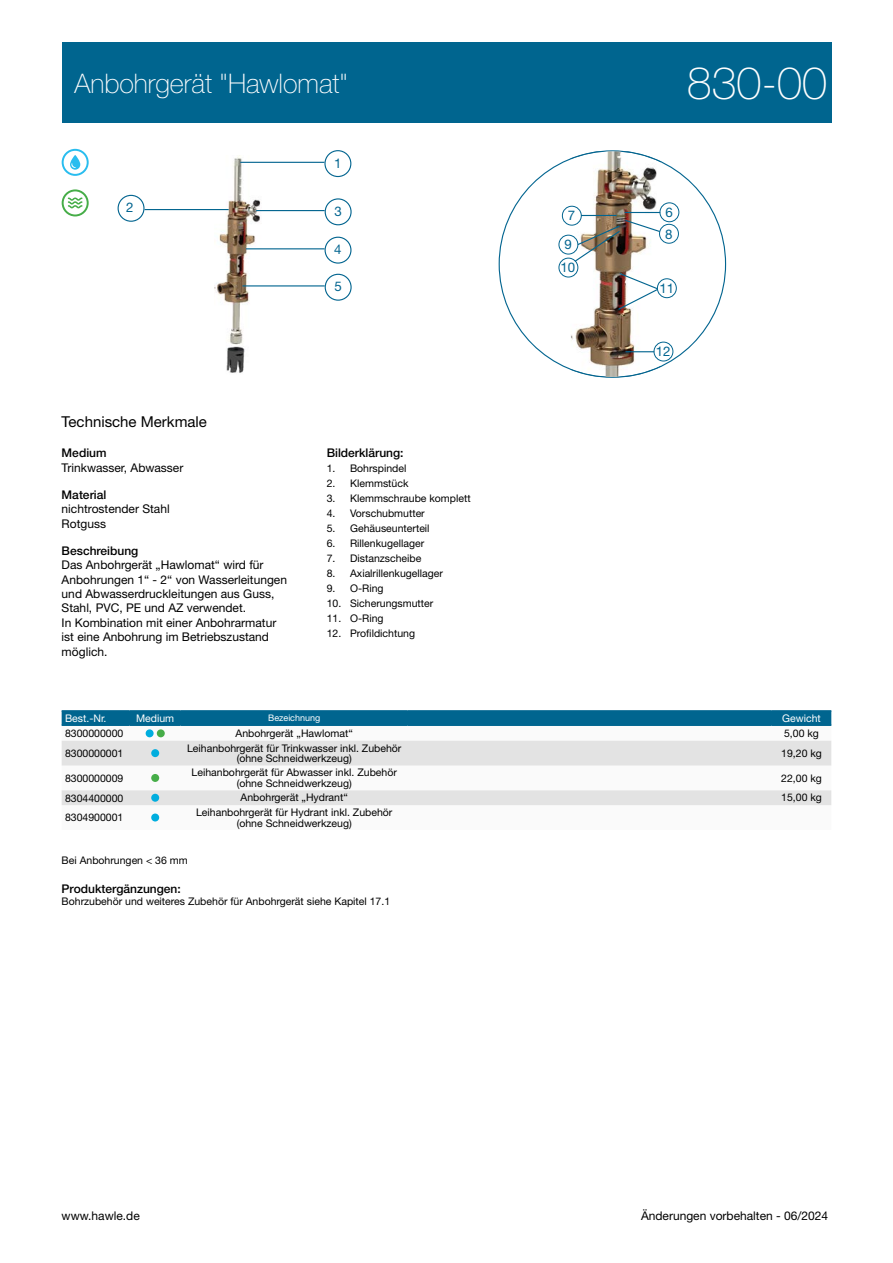
<style>
.page{position:relative;width:893px;height:1263px;background:#fff}
.page>*{position:absolute;margin:0;border:0;box-sizing:border-box;transform-origin:0 0}
.t1{font:100 45px "Helvetica Neue LT Pro";color:#fff}
.t2{font:100 27px "Helvetica Neue LT Pro";color:#fff}
.t3{font:15px "Helvetica Neue LT Pro";color:#000}
.t4{font:13.35px/21.5px "Helvetica Neue LT Pro";color:#036590}
.t5{font:12px/14.4px "Helvetica Neue LT Pro";color:#000}
.t6{font:500 12px "Helvetica Neue LT Pro";color:#000}
.t7{font:10.5px/10.5px "Helvetica Neue LT Pro";color:#000;text-align:center}
.t8{font:10.5px "Helvetica Neue LT Pro";color:#fff}
.t9{font:9px "Helvetica Neue LT Pro";color:#fff}
</style>
<div class="page">
<div style="left:62px;top:43px;width:769px;height:80px;background:#00658f"></div>
<div style="left:62px;top:712px;width:769px;height:12px;background:#00658f"></div>
<svg style="left:62px;top:729px;width:769px;height:93px"></svg>
<svg style="left:62px;top:741px;width:769px;height:64px;fill:#e3e3e3"></svg>
<hr style="left:62px;top:710px;width:68px;height:2px;background:#00658f">
<hr style="left:62px;top:724px;width:68px;height:2px;background:#00658f">
<hr style="left:408px;top:710px;width:364px;height:2px;background:#00658f">
<hr style="left:408px;top:724px;width:364px;height:2px;background:#00658f">
<hr style="left:130px;top:710px;width:51px;height:2px;background:#00658f">
<hr style="left:181px;top:710px;width:227px;height:2px;background:#00658f">
<hr style="left:130px;top:724px;width:51px;height:2px;background:#00658f">
<hr style="left:181px;top:724px;width:227px;height:2px;background:#00658f">
<hr style="left:772px;top:710px;width:59px;height:2px;background:#00658f">
<hr style="left:772px;top:724px;width:59px;height:2px;background:#00658f">
<div style="left:157px;top:729px;width:8px;height:8px;background:#46ad48;border-radius:50%"></div>
<div style="left:146px;top:729px;width:8px;height:8px;background:#00adde;border-radius:50%"></div>
<div style="left:151px;top:749px;width:8px;height:8px;background:#00adde;border-radius:50%"></div>
<div style="left:151px;top:774px;width:8px;height:8px;background:#46ad48;border-radius:50%"></div>
<div style="left:151px;top:794px;width:8px;height:8px;background:#00adde;border-radius:50%"></div>
<div style="left:151px;top:813px;width:8px;height:8px;background:#00adde;border-radius:50%"></div>
<div style="left:62px;top:149px;width:27px;height:27px;border:2px solid #29bdef;border-radius:50%"></div>
<svg style="left:70px;top:155px;width:10px;height:15px"></svg>
<div style="left:62px;top:189px;width:27px;height:27px;border:2px solid #46ad48;border-radius:50%"></div>
<svg style="left:68px;top:197px;width:14px;height:11px"></svg>
<svg style="left:499px;top:150px;width:227px;height:228px"></svg>
<img style="left:215px;top:155px;width:47px;height:218px">
<img style="left:570px;top:151px;width:91px;height:226px">
<div style="left:324px;top:150px;width:27px;height:27px;border:1px solid #036590;border-radius:50%"></div>
<hr style="left:240px;top:162px;width:84px;height:1px;background:#036590">
<div style="left:118px;top:195px;width:27px;height:27px;border:1px solid #036590;border-radius:50%"></div>
<hr style="left:145px;top:209px;width:84px;height:1px;background:#036590">
<div style="left:325px;top:198px;width:27px;height:27px;border:1px solid #036590;border-radius:50%"></div>
<hr style="left:256px;top:210px;width:69px;height:1px;background:#036590">
<div style="left:325px;top:237px;width:26px;height:27px;border:1px solid #036590;border-radius:50%"></div>
<hr style="left:246px;top:248px;width:79px;height:1px;background:#036590">
<div style="left:325px;top:274px;width:27px;height:27px;border:1px solid #036590;border-radius:50%"></div>
<hr style="left:242px;top:285px;width:83px;height:1px;background:#036590">
<div style="left:659px;top:202px;width:20px;height:20px;border:1px solid #036590;border-radius:50%"></div>
<hr style="left:625px;top:212px;width:35px;height:1px;background:#036590">
<div style="left:659px;top:224px;width:20px;height:20px;border:1px solid #036590;border-radius:50%"></div>
<div style="left:562px;top:206px;width:20px;height:20px;border:1px solid #036590;border-radius:50%"></div>
<hr style="left:581px;top:215px;width:36px;height:1px;background:#036590">
<div style="left:558px;top:235px;width:20px;height:19px;border:1px solid #036590;border-radius:50%"></div>
<div style="left:558px;top:258px;width:20px;height:19px;border:1px solid #036590;border-radius:50%"></div>
<img style="left:573px;top:219px;width:88px;height:44px">
<div style="left:657px;top:278px;width:20px;height:20px;border:1px solid #036590;border-radius:50%"></div>
<svg style="left:617px;top:272px;width:42px;height:39px"></svg>
<div style="left:654px;top:342px;width:19px;height:19px;border:1px solid #036590;border-radius:50%"></div>
<svg style="left:625px;top:351px;width:29px;height:1px"></svg>
<h2 class="t2" style="left:74px;top:67px;width:275px">Anbohrgerät "Hawlomat"</h2>
<h1 class="t1" style="left:687px;top:56px;width:142px">830-00</h1>
<p class="t4" style="left:334px;top:152px;width:9px">1</p>
<p class="t4" style="left:126px;top:197px;width:9px">2</p>
<p class="t4" style="left:334px;top:200px;width:9px">3</p>
<p class="t4" style="left:334px;top:238px;width:9px">4</p>
<p class="t4" style="left:334px;top:276px;width:9px">5</p>
<h3 class="t3" style="left:62px;top:413px;width:147px">Technische Merkmale</h3>
<p class="t6" style="left:62px;top:446px;width:46px">Medium</p>
<p class="t5" style="left:62px;top:460px;width:123px">Trinkwasser, Abwasser</p>
<p class="t6" style="left:62px;top:487px;width:46px">Material</p>
<p class="t5" style="left:62px;top:501px;width:110px">nichtrostender Stahl<br>Rotguss</p>
<p class="t6" style="left:62px;top:543px;width:78px">Beschreibung</p>
<p class="t5" style="left:62px;top:557px;width:227px">Das Anbohrgerät „Hawlomat“ wird für Anbohrungen 1“ - 2“ von Wasserleitungen und Abwasserdruckleitungen aus Guss, Stahl, PVC, PE und AZ verwendet.<br>In Kombination mit einer Anbohrarmatur ist eine Anbohrung im Betriebszustand möglich.</p>
<p class="t6" style="left:327px;top:446px;width:78px">Bilderklärung:</p>
<p class="t7" style="left:327px;top:463px;width:81px">1. Bohrspindel</p>
<p class="t7" style="left:327px;top:478px;width:83px">2. Klemmstück</p>
<p class="t7" style="left:327px;top:493px;width:145px">3. Klemmschraube komplett</p>
<p class="t7" style="left:327px;top:508px;width:100px">4. Vorschubmutter</p>
<p class="t7" style="left:327px;top:523px;width:104px">5. Gehäuseunterteil</p>
<p class="t7" style="left:327px;top:538px;width:99px">6. Rillenkugellager</p>
<p class="t7" style="left:327px;top:553px;width:96px">7. Distanzscheibe</p>
<p class="t7" style="left:327px;top:568px;width:118px">8. Axialrillenkugellager</p>
<p class="t7" style="left:327px;top:583px;width:58px">9. O-Ring</p>
<p class="t7" style="left:327px;top:598px;width:108px">10. Sicherungsmutter</p>
<p class="t7" style="left:327px;top:613px;width:58px">11. O-Ring</p>
<p class="t7" style="left:327px;top:628px;width:90px">12. Profildichtung</p>
<p class="t4" style="left:564px;top:201px;width:12px;line-height:29px">7<br>9</p>
<p class="t4" style="left:560px;top:256px;width:16px">10</p>
<p class="t4" style="left:665px;top:201px;width:9px">6<br>8</p>
<p class="t4" style="left:659px;top:277px;width:16px">11</p>
<p class="t4" style="left:656px;top:340px;width:16px">12</p>
<p class="t8" style="left:65px;top:712px;width:43px">Best.-Nr.</p>
<p class="t8" style="left:136px;top:712px;width:40px">Medium</p>
<p class="t9" style="left:268px;top:712px;width:54px">Bezeichnung</p>
<p class="t8" style="left:782px;top:712px;width:40px">Gewicht</p>
<p class="t7" style="left:65px;top:728px;width:60px">8300000000</p>
<p class="t7" style="left:236px;top:728px;width:119px">Anbohrgerät „Hawlomat“</p>
<p class="t7" style="left:784px;top:728px;width:36px">5,00 kg</p>
<p class="t7" style="left:65px;top:748px;width:60px">8300000001</p>
<p class="t7" style="left:187px;top:742px;width:216px">Leihanbohrgerät für Trinkwasser inkl. Zubehör (ohne Schneidwerkzeug)</p>
<p class="t7" style="left:781px;top:748px;width:42px">19,20 kg</p>
<p class="t7" style="left:65px;top:772px;width:60px">8300000009</p>
<p class="t7" style="left:192px;top:767px;width:207px">Leihanbohrgerät für Abwasser inkl. Zubehör (ohne Schneidwerkzeug)</p>
<p class="t7" style="left:781px;top:772px;width:42px">22,00 kg</p>
<p class="t7" style="left:65px;top:792px;width:60px">8304400000</p>
<p class="t7" style="left:241px;top:792px;width:109px">Anbohrgerät „Hydrant“</p>
<p class="t7" style="left:781px;top:792px;width:42px">15,00 kg</p>
<p class="t7" style="left:65px;top:812px;width:60px">8304900001</p>
<p class="t7" style="left:196px;top:807px;width:198px">Leihanbohrgerät für Hydrant inkl. Zubehör (ohne Schneidwerkzeug)</p>
<p class="t7" style="left:62px;top:854px;width:128px">Bei Anbohrungen &lt; 36 mm</p>
<p class="t6" style="left:62px;top:881px;width:121px">Produktergänzungen:</p>
<p class="t7" style="left:62px;top:896px;width:330px">Bohrzubehör und weiteres Zubehör für Anbohrgerät siehe Kapitel 17.1</p>
<p class="t5" style="left:62px;top:1209px;width:80px">www.hawle.de</p>
<p class="t5" style="left:641px;top:1209px;width:189px">Änderungen vorbehalten - 06/2024</p>
</div>
